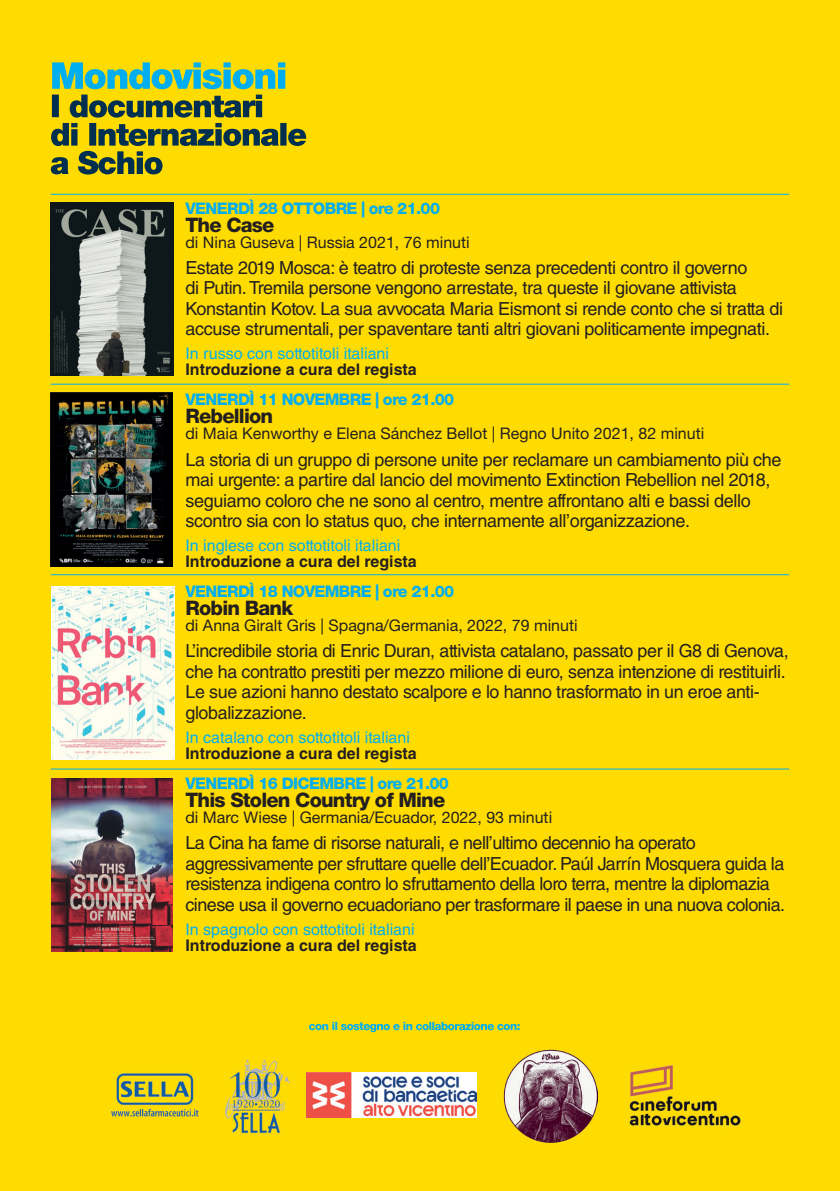
<style>
.page{position:relative;width:840px;height:1191px;background:#fff}
.page>*{position:absolute;margin:0;border:0;box-sizing:border-box;transform-origin:0 0}
.t1{font:800 20px "Helvetica Neue LT Std";letter-spacing:-.04em;color:#231f20}
.t2{font:18px/20.6px "Helvetica LT Std";letter-spacing:-.02em;color:#231f20}
.t3{font:16px "Helvetica Neue LT Std";color:#231f20}
.t4{font:16px "Helvetica LT Std";color:#00aeef}
.t5{font:700 16px "Helvetica LT Std";color:#231f20}
.t6{font:800 16px "Helvetica Neue LT Std";letter-spacing:-.04em;color:#00aeef}
</style>
<div class="page">
<div style="left:0;top:0;width:839px;height:1191px;background:#ffdc01"></div>
<svg style="left:309px;top:1021px;width:210px;height:11px"></svg>
<hr style="left:51px;top:194px;width:737px;height:1px;background:#00aeef">
<hr style="left:51px;top:384px;width:737px;height:1px;background:#00aeef">
<hr style="left:51px;top:574px;width:737px;height:1px;background:#00aeef">
<hr style="left:51px;top:768px;width:737px;height:1px;background:#00aeef">
<svg style="left:51px;top:95px;width:255px;height:79px"></svg>
<svg style="left:52px;top:62px;width:233px;height:27px"></svg>
<img style="left:51px;top:202px;width:122px;height:173px">
<img style="left:51px;top:393px;width:121px;height:173px">
<img style="left:51px;top:778px;width:121px;height:173px">
<img style="left:51px;top:587px;width:124px;height:173px">
<img style="left:306px;top:1072px;width:170px;height:45px">
<img style="left:111px;top:1059px;width:179px;height:77px">
<img style="left:503px;top:1049px;width:93px;height:93px">
<img style="left:629px;top:1065px;width:112px;height:61px">
<p class="t6" style="left:185px;top:198px;width:256px">VENERDÌ 28 OTTOBRE | ore 21.00</p>
<p class="t1" style="left:185px;top:213px;width:90px">The Case</p>
<p class="t3" style="left:185px;top:232px;width:285px">di Nina Guseva | Russia 2021, 76 minuti</p>
<p class="t2" style="left:185px;top:257px;width:598px">Estate 2019 Mosca: è teatro di proteste senza precedenti contro il governo<br>di Putin. Tremila persone vengono arrestate, tra queste il giovane attivista Konstantin Kotov. La sua avvocata Maria Eismont si rende conto che si tratta di accuse strumentali, per spaventare tanti altri giovani politicamente impegnati.</p>
<p class="t4" style="left:185px;top:344px;width:205px">In russo con sottotitoli italiani</p>
<p class="t5" style="left:185px;top:360px;width:233px">Introduzione a cura del regista</p>
<p class="t6" style="left:185px;top:390px;width:270px">VENERDÌ 11 NOVEMBRE | ore 21.00</p>
<p class="t1" style="left:185px;top:404px;width:89px">Rebellion</p>
<p class="t3" style="left:185px;top:424px;width:520px">di Maia Kenworthy e Elena Sánchez Bellot | Regno Unito 2021, 82 minuti</p>
<p class="t2" style="left:185px;top:449px;width:597px">La storia di un gruppo di persone unite per reclamare un cambiamento più che mai urgente: a partire dal lancio del movimento Extinction Rebellion nel 2018, seguiamo coloro che ne sono al centro, mentre affrontano alti e bassi dello scontro sia con lo status quo, che internamente all’organizzazione.</p>
<p class="t4" style="left:185px;top:536px;width:216px">In inglese con sottotitoli italiani</p>
<p class="t5" style="left:185px;top:552px;width:233px">Introduzione a cura del regista</p>
<p class="t6" style="left:185px;top:582px;width:270px">VENERDÌ 18 NOVEMBRE | ore 21.00</p>
<p class="t1" style="left:185px;top:596px;width:109px">Robin Bank</p>
<p class="t3" style="left:185px;top:616px;width:393px">di Anna Giralt Gris | Spagna/Germania, 2022, 79 minuti</p>
<p class="t2" style="left:185px;top:640px;width:604px">L’incredibile storia di Enric Duran, attivista catalano, passato per il G8 di Genova, che ha contratto prestiti per mezzo milione di euro, senza intenzione di restituirli.<br>Le sue azioni hanno destato scalpore e lo hanno trasformato in un eroe anti&shy;globalizzazione.</p>
<p class="t4" style="left:185px;top:728px;width:226px">In catalano con sottotitoli italiani</p>
<p class="t5" style="left:185px;top:743px;width:233px">Introduzione a cura del regista</p>
<p class="t6" style="left:185px;top:773px;width:265px">VENERDÌ 16 DICEMBRE | ore 21.00</p>
<p class="t1" style="left:185px;top:788px;width:261px">This Stolen Country of Mine</p>
<p class="t3" style="left:185px;top:807px;width:368px">di Marc Wiese | Germania/Ecuador, 2022, 93 minuti</p>
<p class="t2" style="left:185px;top:832px;width:601px">La Cina ha fame di risorse naturali, e nell’ultimo decennio ha operato aggressivamente per sfruttare quelle dell’Ecuador. Paúl Jarrín Mosquera guida la resistenza indigena contro lo sfruttamento della loro terra, mentre la diplomazia cinese usa il governo ecuadoriano per trasformare il paese in una nuova colonia.</p>
<p class="t4" style="left:185px;top:919px;width:230px">In spagnolo con sottotitoli italiani</p>
<p class="t5" style="left:185px;top:935px;width:233px">Introduzione a cura del regista</p>
</div>
